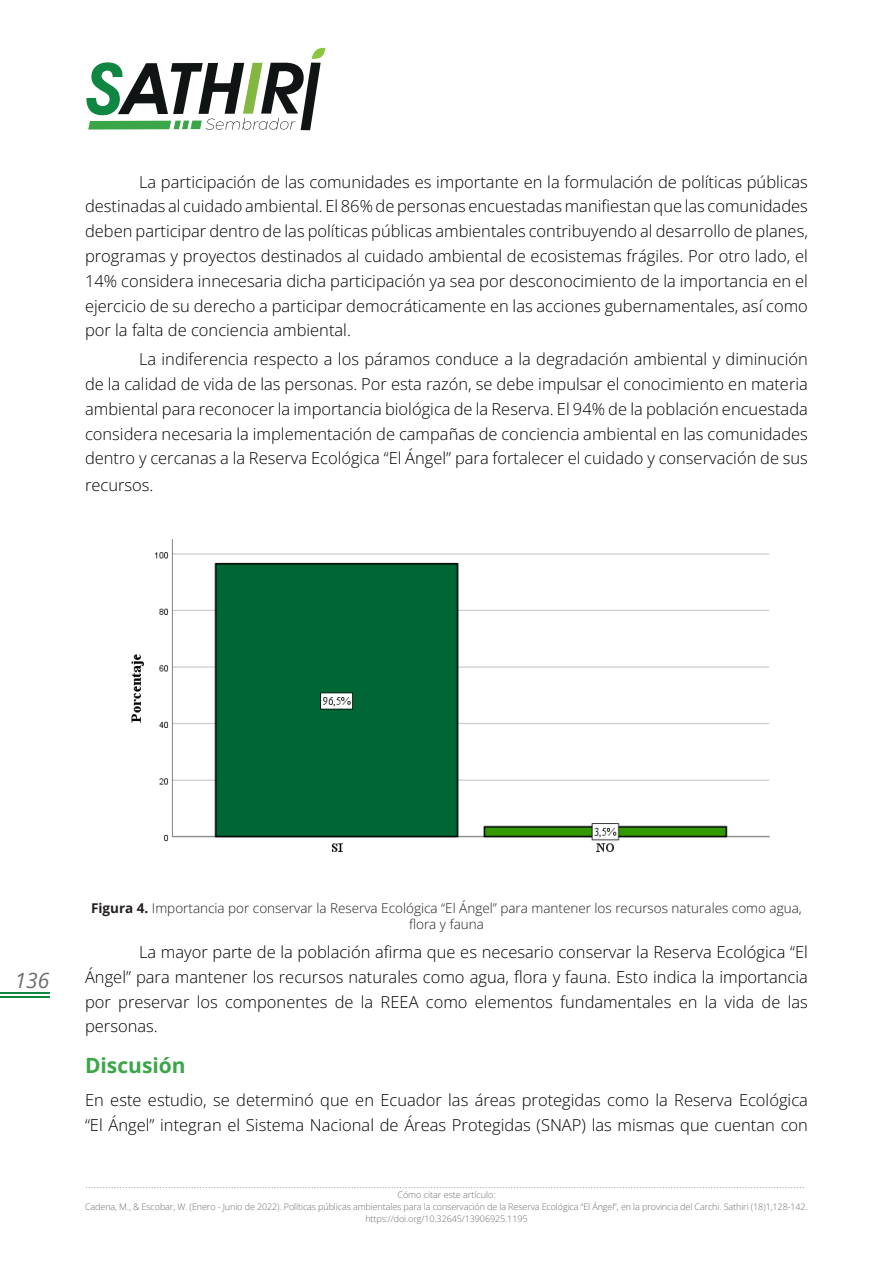
<style>
.page{position:relative;width:893px;height:1263px;background:#fff}
.page>*{position:absolute;margin:0;border:0;box-sizing:border-box;transform-origin:0 0}
.t1{font:700 21px "Open Sans";color:#3ba648}
.t2{font:italic 21px "Open Sans";color:#6c6d70}
.t3{font:300 16.5px/24.8px "Open Sans";color:#000;text-align:justify}
.t4{font:300 13.5px/15.5px "Open Sans";color:#231f20;text-align:center}
.t5{font:300 12px "Open Sans";color:#8a8c8f}
.t6{font:300 9px/12px "Open Sans";letter-spacing:-.01em;color:#6c6d70;text-align:center}
.s1{font-weight:700}
</style>
<div class="page">
<hr style="left:0;top:992px;width:49px;height:2px;background:#0f8642">
<hr style="left:0;top:996px;width:49px;height:2px;background:#0f8642">
<svg style="left:86px;top:47px;width:239px;height:83px"></svg>
<img style="left:131px;top:539px;width:639px;height:313px">
<p class="t3" style="left:85px;top:169px;width:724px;text-indent:54px">La participación de las comunidades es importante en la formulación de políticas públicas destinadas al cuidado ambiental. El 86% de personas encuestadas manifiestan que las comunidades deben participar dentro de las políticas públicas ambientales contribuyendo al desarrollo de planes, programas y proyectos destinados al cuidado ambiental de ecosistemas frágiles. Por otro lado, el 14% considera innecesaria dicha participación ya sea por desconocimiento de la importancia en el ejercicio de su derecho a participar democráticamente en las acciones gubernamentales, así como por la falta de conciencia ambiental.</p>
<p class="t3" style="left:85px;top:346px;width:724px;text-indent:54px">La indiferencia respecto a los páramos conduce a la degradación ambiental y diminución de la calidad de vida de las personas. Por esta razón, se debe impulsar el conocimiento en materia ambiental para reconocer la importancia biológica de la Reserva. El 94% de la población encuestada considera necesaria la implementación de campañas de conciencia ambiental en las comunidades dentro y cercanas a la Reserva Ecológica “El Ángel” para fortalecer el cuidado y conservación de sus</p>
<p class="t3" style="left:85px;top:472px;width:70px">recursos.</p>
<p class="t2" style="left:15px;top:966px;width:36px">136</p>
<p class="t4" style="left:91px;top:900px;width:712px"><span class="s1">Figura 4.</span> Importancia por conservar la Reserva Ecológica “El Ángel” para mantener los recursos naturales como agua, flora y fauna</p>
<p class="t3" style="left:85px;top:939px;width:724px;text-indent:54px">La mayor parte de la población afirma que es necesario conservar la Reserva Ecológica “El Ángel” para mantener los recursos naturales como agua, flora y fauna. Esto indica la importancia por preservar los componentes de la REEA como elementos fundamentales en la vida de las personas.</p>
<p class="t1" style="left:85px;top:1050px;width:102px">Discusión</p>
<p class="t3" style="left:85px;top:1087px;width:724px">En este estudio, se determinó que en Ecuador las áreas protegidas como la Reserva Ecológica “El Ángel” integran el Sistema Nacional de Áreas Protegidas (SNAP) las mismas que cuentan con</p>
<p class="t5" style="left:85px;top:1175px;width:721px">............................................................................................................................................................................................................................................................</p>
<p class="t6" style="left:85px;top:1189px;width:724px">Cómo citar este artículo:<br>Cadena, M., &amp; Escobar, W. (Enero - Junio de 2022). Políticas públicas ambientales para la conservación de la Reserva Ecológica “El Ángel”, en la provincia del Carchi. Sathiri (18)1,128-142. https://doi.org/10.32645/13906925.1195</p>
</div>
